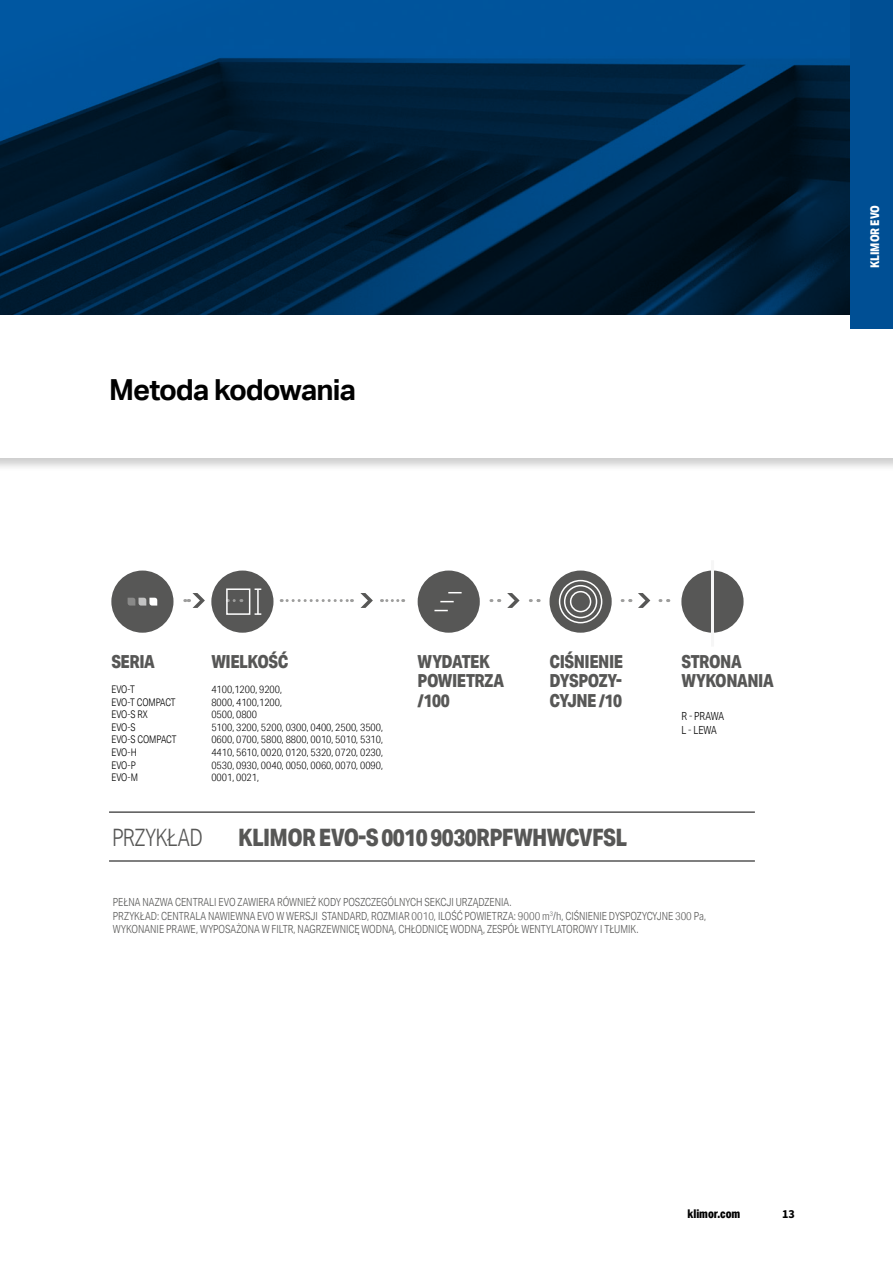
<style>
.page{position:relative;width:893px;height:1263px;background:#fff}
.page>*{position:absolute;margin:0;border:0;box-sizing:border-box;transform-origin:0 0}
.t1{font:700 28.95px "Aktiv Grotesk";letter-spacing:-.03em;color:#000}
.t2{font:800 24px "Aktiv Grotesk Cd";letter-spacing:-.025em;color:#575756}
.t3{font:300 24px "Aktiv Grotesk Cd";letter-spacing:-.025em;color:#575756}
.t4{font:800 18px/19.5px "Aktiv Grotesk Cd";letter-spacing:-.025em;color:#575756}
.t5{font:800 12px "Aktiv Grotesk Cd";color:#000}
.t6{font:800 12px "Aktiv Grotesk Cd";color:#fff}
.t7{font:700 12px "Source Sans Pro";color:#000}
.t8{font:300 11.25px/13.4px "Aktiv Grotesk Cd";color:#575756}
.t9{font:300 11.25px/13.4px "Aktiv Grotesk Cd";color:#000}
.t10{font:300 10.5px/12.6px "Aktiv Grotesk Cd";color:#000}
</style>
<div class="page">
<svg style="left:0;top:0;width:850px;height:313px;background:#002a4d"></svg>
<hr style="left:109px;top:861px;width:646px;height:1px;background:#000">
<hr style="left:109px;top:812px;width:646px;height:1px;background:#000">
<div style="left:111px;top:570px;width:62px;height:63px;background:#575756;border-radius:50%"></div>
<div style="left:211px;top:570px;width:62px;height:63px;background:#575756;border-radius:50%"></div>
<div style="left:418px;top:570px;width:62px;height:63px;background:#575756;border-radius:50%"></div>
<svg style="left:549px;top:570px;width:63px;height:63px;background:#686867"></svg>
<div style="left:681px;top:570px;width:63px;height:63px;background:#575756;border-radius:50%"></div>
<svg style="left:360px;top:593px;width:13px;height:15px"></svg>
<svg style="left:507px;top:593px;width:13px;height:15px"></svg>
<svg style="left:638px;top:593px;width:12px;height:15px"></svg>
<svg style="left:128px;top:598px;width:29px;height:7px"></svg>
<svg style="left:185px;top:593px;width:20px;height:15px"></svg>
<svg style="left:491px;top:599px;width:9px;height:3px"></svg>
<svg style="left:622px;top:599px;width:9px;height:3px"></svg>
<svg style="left:281px;top:599px;width:71px;height:3px"></svg>
<svg style="left:234px;top:599px;width:8px;height:3px"></svg>
<svg style="left:530px;top:599px;width:9px;height:3px"></svg>
<svg style="left:660px;top:599px;width:9px;height:3px"></svg>
<svg style="left:381px;top:599px;width:23px;height:3px"></svg>
<div style="left:226px;top:588px;width:24px;height:27px;border:2px solid #fff"></div>
<hr style="left:257px;top:589px;width:2px;height:25px;background:#fff">
<svg style="left:255px;top:613px;width:6px;height:2px"></svg>
<hr style="left:711px;top:560px;width:3px;height:87px;background:#f6f6f6">
<svg style="left:448px;top:592px;width:14px;height:1px"></svg>
<svg style="left:440px;top:601px;width:14px;height:1px"></svg>
<svg style="left:434px;top:610px;width:14px;height:1px"></svg>
<div style="left:570px;top:591px;width:21px;height:21px;border:2px solid #fff;border-radius:50%"></div>
<div style="left:564px;top:585px;width:33px;height:33px;border:2px solid #fff;border-radius:50%"></div>
<div style="left:559px;top:580px;width:43px;height:43px;border:2px solid #fff;border-radius:50%"></div>
<div style="left:0;top:313px;width:893px;height:159px;background:#000;opacity:.2"></div>
<div style="left:0;top:316px;width:893px;height:142px;background:#fff"></div>
<div style="left:850px;top:0;width:43px;height:158px;background:#004f94"></div>
<div style="left:850px;top:158px;width:43px;height:158px;background:#004f94"></div>
<div style="left:850px;top:316px;width:43px;height:12px;background:#004f94"></div>
<h1 class="t1" style="left:109px;top:373px;width:248px">Metoda kodowania</h1>
<p class="t6" style="left:867px;top:268px;width:65px;rotate:-90deg">KLIMOR EVO</p>
<h3 class="t4" style="left:111px;top:651px;width:45px">SERIA</h3>
<p class="t10" style="left:111px;top:683px;width:67px">EVO-T<br>EVO-T COMPACT<br>EVO-S RX<br>EVO-S<br>EVO-S COMPACT<br>EVO-H<br>EVO-P<br>EVO-M</p>
<h3 class="t4" style="left:211px;top:651px;width:79px">WIELKOŚĆ</h3>
<p class="t10" style="left:211px;top:683px;width:173px">4100,1200, 9200,<br>8000, 4100,1200,<br>0500, 0800<br>5100, 3200, 5200, 0300, 0400, 2500, 3500,<br>0600, 0700, 5800, 8800, 0010, 5010, 5310,<br>4410, 5610, 0020, 0120, 5320, 0720, 0230,<br>0530, 0930, 0040, 0050, 0060, 0070, 0090,<br>0001, 0021,</p>
<h3 class="t4" style="left:418px;top:651px;width:88px">WYDATEK<br>POWIETRZA /100</h3>
<h3 class="t4" style="left:549px;top:651px;width:75px;text-align:justify">CIŚNIENIE DYSPOZY-CYJNE /10</h3>
<h3 class="t4" style="left:681px;top:651px;width:94px">STRONA<br>WYKONANIA</h3>
<p class="t9" style="left:681px;top:709px;width:44px">R - PRAWA<br>L - LEWA</p>
<h2 class="t3" style="left:112px;top:824px;width:92px">PRZYKŁAD</h2>
<h2 class="t2" style="left:238px;top:822px;width:390px">KLIMOR EVO-S 0010 9030RPFWHWCVFSL</h2>
<p class="t8" style="left:113px;top:895px;width:595px">PEŁNA NAZWA CENTRALI EVO ZAWIERA RÓWNIEŻ KODY POSZCZEGÓLNYCH SEKCJI URZĄDZENIA.<br>PRZYKŁAD: CENTRALA NAWIEWNA EVO W WERSJI STANDARD, ROZMIAR 0010, ILOŚĆ POWIETRZA: 9000 m<sup>3</sup>/h, CIŚNIENIE DYSPOZYCYJNE 300 Pa,<br>WYKONANIE PRAWE, WYPOSAŻONA W FILTR, NAGRZEWNICĘ WODNĄ, CHŁODNICĘ WODNĄ, ZESPÓŁ WENTYLATOROWY I TŁUMIK.</p>
<p class="t5" style="left:687px;top:1206px;width:54px">klimor.com</p>
<p class="t7" style="left:782px;top:1206px;width:14px">13</p>
</div>
